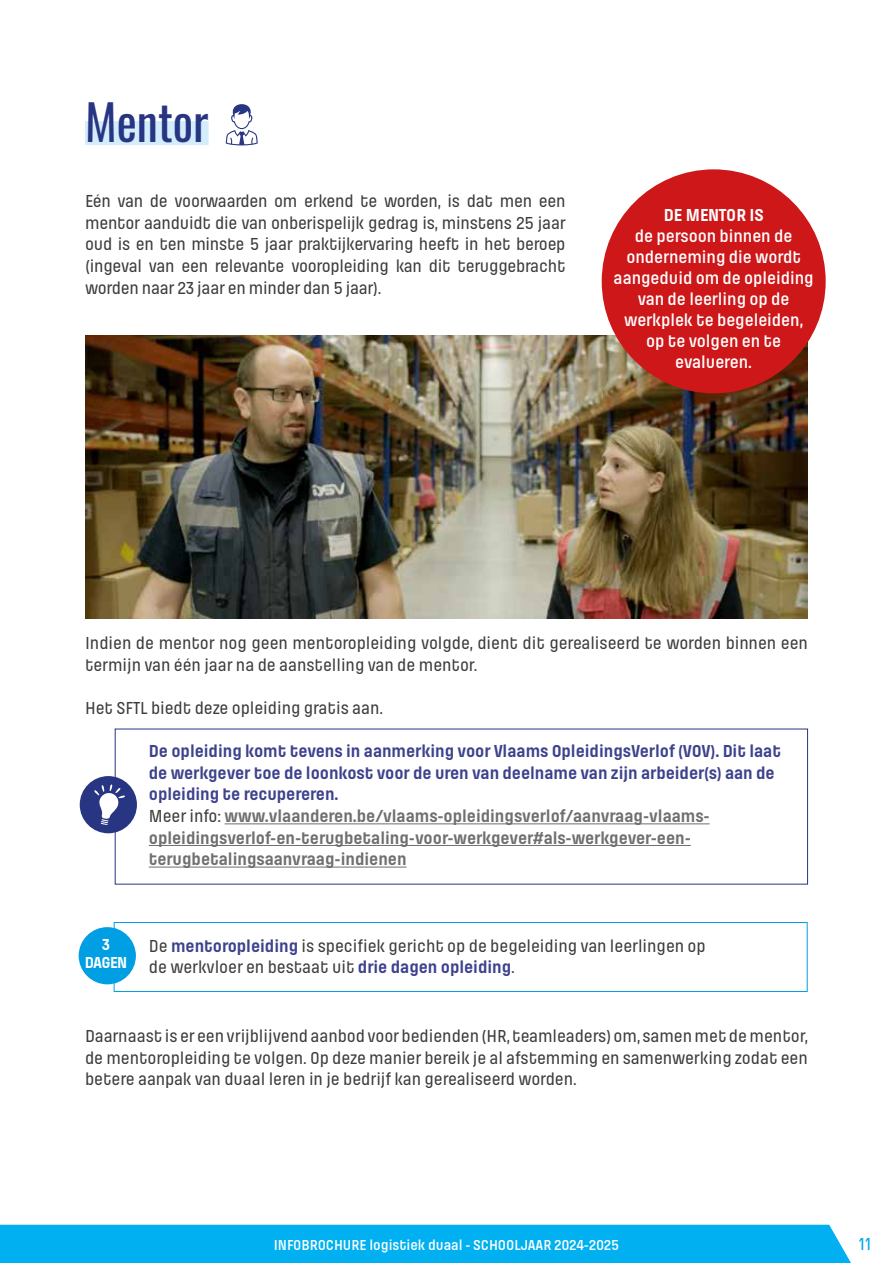
<style>
.page{position:relative;width:893px;height:1263px;background:#fff}
.page>*{position:absolute;margin:0;border:0;box-sizing:border-box;transform-origin:0 0}
.t1{font:48px "Oswald";color:#283583}
.t2{font:500 18px/21.6px "Pilcrow";letter-spacing:-.005em;color:#3c3c3b;text-align:justify}
.t3{font:700 18px/21.6px "Pilcrow";color:#3d428d}
.t4{font:600 18px/21px "Pilcrow";letter-spacing:-.005em;color:#fff;text-align:center}
.t5{font:700 18px "Pilcrow";letter-spacing:-.005em;color:#fff}
.t6{font:500 18px "Pilcrow";color:#00a8e7}
.t7{font:700 16.5px/18px "Pilcrow";letter-spacing:-.05em;color:#fff;text-align:center}
.t8{font:600 15px "Pilcrow";color:#fff}
.s1{font-weight:500;color:#3c3c3b}
.s2{color:#706f6f}
.s3{font-weight:700;color:#3d428d}
</style>
<div class="page">
<div style="left:0;top:1225px;width:851px;height:38px;background:#00b0f0"></div>
<div style="left:114px;top:922px;width:693px;height:70px;border:1px solid #009fe3"></div>
<div style="left:85px;top:121px;width:124px;height:24px;background:#d4edfc"></div>
<hr style="left:225px;top:823px;width:485px;height:1px;background:#706f6f">
<hr style="left:149px;top:845px;width:542px;height:1px;background:#706f6f">
<hr style="left:149px;top:867px;width:258px;height:1px;background:#706f6f">
<img style="left:85px;top:336px;width:723px;height:282px">
<div style="left:602px;top:169px;width:224px;height:224px;background:#cd1719;border-radius:50%"></div>
<div style="left:79px;top:927px;width:57px;height:57px;background:#009fe3;border-radius:50%"></div>
<svg style="left:226px;top:104px;width:32px;height:41px"></svg>
<div style="left:80px;top:776px;width:57px;height:57px;background:#283583;border-radius:50%"></div>
<svg style="left:94px;top:784px;width:31px;height:41px"></svg>
<h1 class="t1" style="left:85px;top:80px;width:125px">Mentor</h1>
<p class="t2" style="left:85px;top:191px;width:482px">Eén van de voorwaarden om erkend te worden, is dat men een mentor aanduidt die van onberispelijk gedrag is, minstens 25 jaar oud is en ten minste 5 jaar praktijkervaring heeft in het beroep (ingeval van een relevante vooropleiding kan dit teruggebracht worden naar 23 jaar en minder dan 5 jaar).</p>
<p class="t5" style="left:664px;top:206px;width:101px">DE MENTOR IS</p>
<p class="t4" style="left:614px;top:226px;width:202px">de persoon binnen de onderneming die wordt aangeduid om de opleiding van de leerling op de werkplek te begeleiden, op te volgen en te evalueren.</p>
<p class="t2" style="left:85px;top:633px;width:724px">Indien de mentor nog geen mentoropleiding volgde, dient dit gerealiseerd te worden binnen een termijn van één jaar na de aanstelling van de mentor.</p>
<p class="t2" style="left:85px;top:698px;width:300px">Het SFTL biedt deze opleiding gratis aan.</p>
<p class="t3" style="left:149px;top:741px;width:634px">De opleiding komt tevens in aanmerking voor Vlaams OpleidingsVerlof (VOV). Dit laat de werkgever toe de loonkost voor de uren van deelname van zijn arbeider(s) aan de opleiding te recupereren.<br><span class="s1">Meer info:</span> <span class="s2">www.vlaanderen.be/vlaams-opleidingsverlof/aanvraag-vlaams&shy;opleidingsverlof-en-terugbetaling-voor-werkgever#als-werkgever-een&shy;terugbetalingsaanvraag-indienen</span></p>
<p class="t7" style="left:85px;top:936px;width:44px">3<br>DAGEN</p>
<p class="t2" style="left:149px;top:935px;width:558px">De <span class="s3">mentoropleiding</span> is specifiek gericht op de begeleiding van leerlingen op de werkvloer en bestaat uit <span class="s3">drie dagen opleiding</span>.</p>
<p class="t2" style="left:85px;top:1026px;width:724px">Daarnaast is er een vrijblijvend aanbod voor bedienden (HR, teamleaders) om, samen met de mentor, de mentoropleiding te volgen. Op deze manier bereik je al afstemming en samenwerking zodat een betere aanpak van duaal leren in je bedrijf kan gerealiseerd worden.</p>
<p class="t8" style="left:274px;top:1237px;width:347px">INFOBROCHURE logistiek duaal - SCHOOLJAAR 2024-2025</p>
<p class="t6" style="left:859px;top:1234px;width:14px">11</p>
</div>
